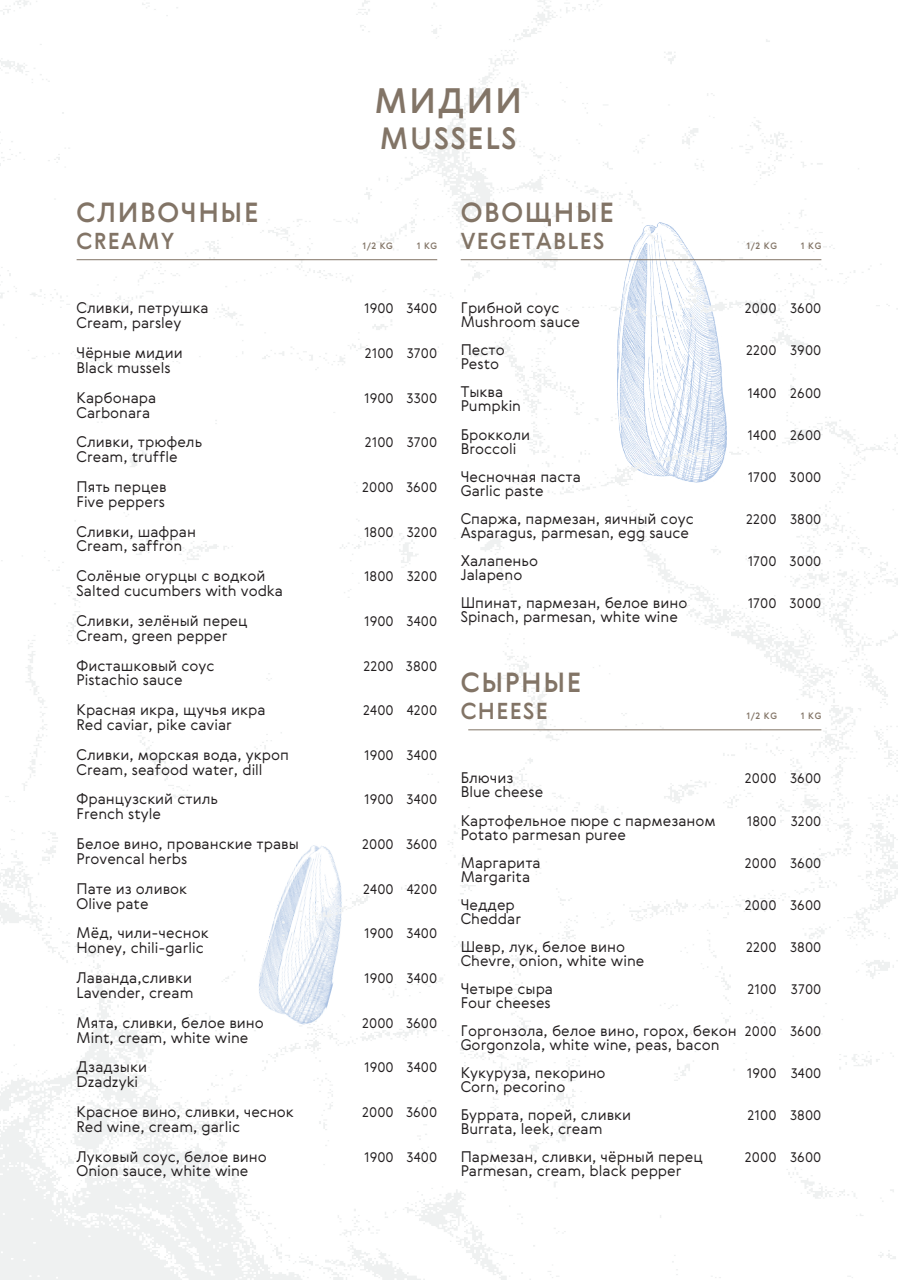
<style>
.page{position:relative;width:898px;height:1280px;background:#fff}
.page>*{position:absolute;margin:0;border:0;box-sizing:border-box;transform-origin:0 0}
.t1{font:500 34.5px "Gerbera";letter-spacing:.06em;color:#827466}
.t2{font:500 30px "Gerbera";letter-spacing:.06em;color:#827466}
.t3{font:500 27px "Gerbera";letter-spacing:.06em;color:#827466}
.t4{font:500 22.5px "Gerbera";letter-spacing:.06em;color:#827466}
.t5{font:300 15px/14.9px "Gerbera";color:#231f20}
.t6{font:300 13.5px "Gerbera";letter-spacing:.005em;color:#231f20}
.t7{font:500 9px "Gerbera";letter-spacing:.06em;color:#827466}
</style>
<div class="page">
<img style="left:0;top:0;width:897px;height:1280px">
<hr style="left:77px;top:259px;width:360px;height:1px;background:#827466">
<hr style="left:460px;top:259px;width:361px;height:1px;background:#827466">
<hr style="left:468px;top:729px;width:353px;height:1px;background:#827466">
<h3 class="t3" style="left:77px;top:194px;width:183px">СЛИВОЧНЫЕ</h3>
<h3 class="t4" style="left:77px;top:226px;width:99px">CREAMY</h3>
<p class="t5" style="left:77px;top:300px;width:133px">Сливки, петрушка<br>Cream, parsley</p>
<p class="t5" style="left:77px;top:345px;width:108px">Чёрные мидии<br>Black mussels</p>
<p class="t5" style="left:77px;top:389px;width:81px">Карбонара<br>Carbonara</p>
<p class="t5" style="left:77px;top:434px;width:127px">Сливки, трюфель<br>Cream, truffle</p>
<p class="t5" style="left:77px;top:479px;width:91px">Пять перцев<br>Five peppers</p>
<p class="t5" style="left:77px;top:523px;width:121px">Сливки, шафран<br>Cream, saffron</p>
<p class="t5" style="left:77px;top:568px;width:208px">Солёные огурцы с водкой<br>Salted cucumbers with vodka</p>
<p class="t5" style="left:77px;top:613px;width:172px">Сливки, зелёный перец<br>Cream, green pepper</p>
<p class="t5" style="left:77px;top:657px;width:139px">Фисташковый соус<br>Pistachio sauce</p>
<p class="t5" style="left:77px;top:702px;width:190px">Красная икра, щучья икра<br>Red caviar, pike caviar</p>
<p class="t5" style="left:77px;top:747px;width:214px">Сливки, морская вода, укроп<br>Cream, seafood water, dill</p>
<p class="t5" style="left:77px;top:791px;width:143px">Французский стиль<br>French style</p>
<p class="t5" style="left:77px;top:836px;width:224px">Белое вино, прованские травы<br>Provencal herbs</p>
<p class="t5" style="left:77px;top:881px;width:112px">Пате из оливок<br>Olive pate</p>
<p class="t5" style="left:77px;top:925px;width:133px">Мёд, чили-чеснок<br>Honey, chili-garlic</p>
<p class="t5" style="left:77px;top:970px;width:118px">Лаванда,сливки<br>Lavender, cream</p>
<p class="t5" style="left:77px;top:1014px;width:189px">Мята, сливки, белое вино<br>Mint, cream, white wine</p>
<p class="t5" style="left:77px;top:1059px;width:72px">Дзадзыки<br>Dzadzyki</p>
<p class="t5" style="left:77px;top:1104px;width:219px">Красное вино, сливки, чеснок<br>Red wine, cream, garlic</p>
<p class="t5" style="left:77px;top:1148px;width:192px">Луковый соус, белое вино<br>Onion sauce, white wine</p>
<h1 class="t1" style="left:374px;top:77px;width:149px">МИДИИ</h1>
<h2 class="t2" style="left:379px;top:118px;width:138px">MUSSELS</h2>
<h3 class="t3" style="left:460px;top:194px;width:155px">ОВОЩНЫЕ</h3>
<p class="t7" style="left:362px;top:240px;width:32px">1/2 KG</p>
<p class="t7" style="left:416px;top:240px;width:22px">1 KG</p>
<h3 class="t4" style="left:460px;top:226px;width:145px">VEGETABLES</h3>
<p class="t7" style="left:746px;top:240px;width:32px">1/2 KG</p>
<p class="t7" style="left:800px;top:240px;width:22px">1 KG</p>
<p class="t6" style="left:364px;top:299px;width:31px">1900</p>
<p class="t6" style="left:365px;top:344px;width:30px">2100</p>
<p class="t6" style="left:364px;top:389px;width:31px">1900</p>
<p class="t6" style="left:365px;top:433px;width:30px">2100</p>
<p class="t6" style="left:362px;top:478px;width:33px">2000</p>
<p class="t6" style="left:364px;top:523px;width:31px">1800</p>
<p class="t6" style="left:364px;top:567px;width:31px">1800</p>
<p class="t6" style="left:364px;top:612px;width:31px">1900</p>
<p class="t6" style="left:363px;top:656px;width:32px">2200</p>
<p class="t6" style="left:363px;top:701px;width:32px">2400</p>
<p class="t6" style="left:364px;top:746px;width:31px">1900</p>
<p class="t6" style="left:364px;top:790px;width:31px">1900</p>
<p class="t6" style="left:362px;top:835px;width:33px">2000</p>
<p class="t6" style="left:363px;top:880px;width:32px">2400</p>
<p class="t6" style="left:364px;top:924px;width:31px">1900</p>
<p class="t6" style="left:364px;top:969px;width:31px">1900</p>
<p class="t6" style="left:362px;top:1014px;width:33px">2000</p>
<p class="t6" style="left:364px;top:1058px;width:31px">1900</p>
<p class="t6" style="left:362px;top:1103px;width:33px">2000</p>
<p class="t6" style="left:364px;top:1148px;width:31px">1900</p>
<p class="t6" style="left:406px;top:299px;width:32px">3400</p>
<p class="t6" style="left:406px;top:344px;width:32px">3700</p>
<p class="t6" style="left:406px;top:389px;width:32px">3300</p>
<p class="t6" style="left:406px;top:433px;width:32px">3700</p>
<p class="t6" style="left:406px;top:478px;width:33px">3600</p>
<p class="t6" style="left:406px;top:522px;width:32px">3200</p>
<p class="t6" style="left:406px;top:567px;width:32px">3200</p>
<p class="t6" style="left:406px;top:612px;width:32px">3400</p>
<p class="t6" style="left:406px;top:656px;width:33px">3800</p>
<p class="t6" style="left:406px;top:701px;width:32px">4200</p>
<p class="t6" style="left:406px;top:746px;width:32px">3400</p>
<p class="t6" style="left:406px;top:790px;width:32px">3400</p>
<p class="t6" style="left:406px;top:835px;width:33px">3600</p>
<p class="t6" style="left:406px;top:880px;width:32px">4200</p>
<p class="t6" style="left:406px;top:924px;width:32px">3400</p>
<p class="t6" style="left:406px;top:969px;width:32px">3400</p>
<p class="t6" style="left:406px;top:1014px;width:33px">3600</p>
<p class="t6" style="left:406px;top:1058px;width:32px">3400</p>
<p class="t6" style="left:406px;top:1103px;width:33px">3600</p>
<p class="t6" style="left:406px;top:1148px;width:32px">3400</p>
<p class="t5" style="left:460px;top:301px;width:121px;line-height:14px">Грибной соус<br>Mushroom sauce</p>
<p class="t5" style="left:460px;top:343px;width:46px;line-height:14px">Песто<br>Pesto</p>
<p class="t5" style="left:460px;top:385px;width:62px;line-height:14px">Тыква<br>Pumpkin</p>
<p class="t5" style="left:460px;top:427px;width:71px;line-height:14px">Брокколи<br>Broccoli</p>
<p class="t5" style="left:460px;top:469px;width:122px;line-height:14px">Чесночная паста<br>Garlic paste</p>
<p class="t5" style="left:460px;top:511px;width:234px;line-height:14.1px">Спаржа, пармезан, яичный соус<br>Asparagus, parmesan, egg sauce</p>
<p class="t5" style="left:460px;top:553px;width:79px;line-height:14.1px">Халапеньо<br>Jalapeno</p>
<p class="t5" style="left:460px;top:595px;width:228px;line-height:14.1px">Шпинат, пармезан, белое вино<br>Spinach, parmesan, white wine</p>
<h3 class="t3" style="left:460px;top:664px;width:122px">СЫРНЫЕ</h3>
<h3 class="t4" style="left:460px;top:696px;width:89px">CHEESE</h3>
<p class="t6" style="left:744px;top:299px;width:33px">2000</p>
<p class="t6" style="left:745px;top:341px;width:32px">2200</p>
<p class="t6" style="left:747px;top:383px;width:30px">1400</p>
<p class="t6" style="left:747px;top:426px;width:30px">1400</p>
<p class="t6" style="left:747px;top:468px;width:30px">1700</p>
<p class="t6" style="left:745px;top:510px;width:32px">2200</p>
<p class="t6" style="left:747px;top:552px;width:30px">1700</p>
<p class="t6" style="left:747px;top:594px;width:30px">1700</p>
<p class="t6" style="left:789px;top:299px;width:33px">3600</p>
<p class="t6" style="left:789px;top:341px;width:33px">3900</p>
<p class="t6" style="left:790px;top:383px;width:33px">2600</p>
<p class="t6" style="left:790px;top:426px;width:33px">2600</p>
<p class="t6" style="left:789px;top:468px;width:33px">3000</p>
<p class="t6" style="left:789px;top:510px;width:33px">3800</p>
<p class="t6" style="left:789px;top:552px;width:33px">3000</p>
<p class="t6" style="left:789px;top:594px;width:33px">3000</p>
<p class="t7" style="left:746px;top:710px;width:32px">1/2 KG</p>
<p class="t7" style="left:800px;top:710px;width:22px">1 KG</p>
<p class="t5" style="left:460px;top:771px;width:84px;line-height:14.1px">Блючиз<br>Blue cheese</p>
<p class="t5" style="left:460px;top:813px;width:256px;line-height:14.1px">Картофельное пюре с пармезаном<br>Potato parmesan puree</p>
<p class="t5" style="left:460px;top:855px;width:81px;line-height:14.1px">Маргарита<br>Margarita</p>
<p class="t5" style="left:460px;top:897px;width:62px;line-height:14.1px">Чеддер<br>Cheddar</p>
<p class="t5" style="left:460px;top:939px;width:185px;line-height:14.1px">Шевр, лук, белое вино<br>Chevre, onion, white wine</p>
<p class="t5" style="left:460px;top:981px;width:94px;line-height:14.1px">Четыре сыра<br>Four cheeses</p>
<p class="t5" style="left:460px;top:1023px;width:277px;line-height:14.1px">Горгонзола, белое вино, горох, бекон<br>Gorgonzola, white wine, peas, bacon</p>
<p class="t5" style="left:460px;top:1065px;width:146px;line-height:14.1px">Кукуруза, пекорино<br>Corn, pecorino</p>
<p class="t5" style="left:460px;top:1107px;width:172px;line-height:14.1px">Буррата, порей, сливки<br>Burrata, leek, cream</p>
<p class="t5" style="left:460px;top:1149px;width:243px;line-height:14.1px">Пармезан, сливки, чёрный перец<br>Parmesan, cream, black pepper</p>
<p class="t6" style="left:744px;top:769px;width:33px">2000</p>
<p class="t6" style="left:746px;top:811px;width:31px">1800</p>
<p class="t6" style="left:744px;top:854px;width:33px">2000</p>
<p class="t6" style="left:744px;top:896px;width:33px">2000</p>
<p class="t6" style="left:745px;top:938px;width:32px">2200</p>
<p class="t6" style="left:747px;top:980px;width:30px">2100</p>
<p class="t6" style="left:744px;top:1022px;width:33px">2000</p>
<p class="t6" style="left:746px;top:1064px;width:31px">1900</p>
<p class="t6" style="left:747px;top:1106px;width:30px">2100</p>
<p class="t6" style="left:744px;top:1148px;width:33px">2000</p>
<p class="t6" style="left:789px;top:769px;width:33px">3600</p>
<p class="t6" style="left:790px;top:811px;width:32px">3200</p>
<p class="t6" style="left:789px;top:854px;width:33px">3600</p>
<p class="t6" style="left:789px;top:896px;width:33px">3600</p>
<p class="t6" style="left:789px;top:938px;width:33px">3800</p>
<p class="t6" style="left:790px;top:980px;width:32px">3700</p>
<p class="t6" style="left:789px;top:1022px;width:33px">3600</p>
<p class="t6" style="left:790px;top:1064px;width:32px">3400</p>
<p class="t6" style="left:789px;top:1106px;width:33px">3800</p>
<p class="t6" style="left:789px;top:1148px;width:33px">3600</p>
</div>
